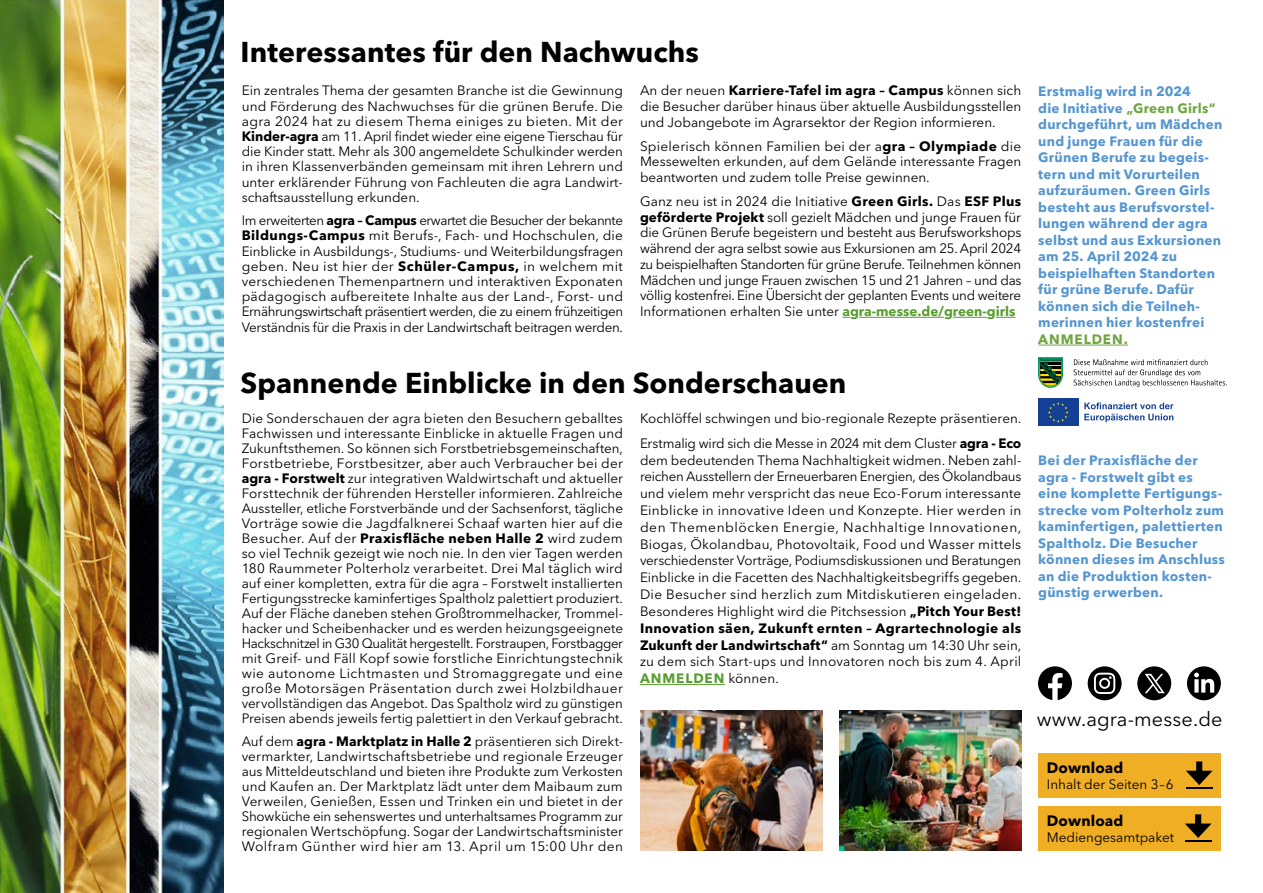
<style>
.page{position:relative;width:1263px;height:893px;background:#fff}
.page>*{position:absolute;margin:0;border:0;box-sizing:border-box;transform-origin:0 0}
.t1{font:700 28.5px "Avenir Next LT Pro";color:#000}
.t2{font:19.95px "Avenir Next LT Pro";letter-spacing:.005em;color:#000}
.Fließtext{font:700 15px "Avenir Next LT Pro";letter-spacing:.01em;color:#000}
.Fließtext-2{font:13.5px/15px "Avenir Next LT Pro";color:#000;text-align:justify}
.Fließtext-3{font:700 13.5px/16.5px "Avenir Next LT Pro";letter-spacing:.015em;color:#5596d1}
.s1{font-weight:700}
.s2{font-weight:700;color:#599e31}
.s3{color:#6fa642}
</style>
<div class="page">
<img style="left:640px;top:711px;width:182px;height:139px">
<img style="left:839px;top:711px;width:182px;height:139px">
<hr style="left:1038px;top:345px;width:90px;height:1px;background:#6fa642">
<img style="left:0;top:0;width:224px;height:893px">
<hr style="left:859px;top:317px;width:85px;height:1px;background:#599e31">
<hr style="left:953px;top:317px;width:34px;height:1px;background:#599e31">
<svg style="left:996px;top:317px;width:19px;height:1px"></svg>
<hr style="left:640px;top:684px;width:85px;height:1px;background:#599e31">
<svg style="left:1038px;top:398px;width:41px;height:28px"></svg>
<div style="left:1038px;top:399px;width:40px;height:27px;background:#134094"></div>
<svg style="left:1048px;top:402px;width:20px;height:21px"></svg>
<svg style="left:1084px;top:402px;width:89px;height:20px"></svg>
<svg style="left:1073px;top:359px;width:154px;height:28px"></svg>
<svg style="left:1038px;top:358px;width:24px;height:29px"></svg>
<div style="left:1038px;top:753px;width:182px;height:45px;background:#f0ae24"></div>
<div style="left:1196px;top:761px;width:6px;height:15px;background:#000"></div>
<svg style="left:1186px;top:771px;width:26px;height:18px"></svg>
<div style="left:1038px;top:806px;width:182px;height:45px;background:#f0ae24"></div>
<hr style="left:1185px;top:840px;width:26px;height:2px;background:#000">
<div style="left:1195px;top:814px;width:6px;height:15px;background:#000"></div>
<svg style="left:1185px;top:823px;width:26px;height:15px"></svg>
<div style="left:1088px;top:666px;width:33px;height:34px;background:#000;border-radius:50%"></div>
<svg style="left:1094px;top:673px;width:21px;height:21px"></svg>
<div style="left:1187px;top:666px;width:34px;height:34px;background:#000;border-radius:50%"></div>
<svg style="left:1194px;top:673px;width:20px;height:20px"></svg>
<svg style="left:1038px;top:666px;width:34px;height:34px"></svg>
<svg style="left:1137px;top:666px;width:34px;height:34px"></svg>
<p class="t1" style="left:241px;top:34px;width:460px">Interessantes für den Nachwuchs</p>
<p class="Fließtext-2" style="left:242px;top:83px;width:383px">Ein zentrales Thema der gesamten Branche ist die Gewinnung und Förderung des Nachwuchses für die grünen Berufe. Die agra 2024 hat zu diesem Thema einiges zu bieten. Mit der <span class="s1">Kinder-agra</span> am 11. April findet wieder eine eigene Tierschau für die Kinder statt. Mehr als 300 angemeldete Schulkinder werden in ihren Klassenverbänden gemeinsam mit ihren Lehrern und unter erklärender Führung von Fachleuten die agra Landwirt&shy;schaftsausstellung erkunden.</p>
<p class="Fließtext-2" style="left:242px;top:213px;width:383px">Im erweiterten <span class="s1">agra – Campus</span> erwartet die Besucher der bekannte <span class="s1">Bildungs-Campus</span> mit Berufs-, Fach- und Hochschulen, die Einblicke in Ausbildungs-, Studiums- und Weiterbildungsfragen geben. Neu ist hier der <span class="s1">Schüler-Campus,</span> in welchem mit verschiedenen Themenpartnern und interaktiven Exponaten pädagogisch aufbereitete Inhalte aus der Land-, Forst- und Ernährungswirtschaft präsentiert werden, die zu einem frühzeitigen Verständnis für die Praxis in der Landwirtschaft beitragen werden.</p>
<p class="Fließtext-2" style="left:640px;top:83px;width:383px;line-height:15.8px">An der neuen <span class="s1">Karriere-Tafel im agra – Campus</span> können sich die Besucher darüber hinaus über aktuelle Ausbildungsstellen und Jobangebote im Agrarsektor der Region informieren.</p>
<p class="Fließtext-2" style="left:640px;top:138px;width:383px;line-height:15.8px">Spielerisch können Familien bei der a<span class="s1">gra – Olympiade</span> die Messewelten erkunden, auf dem Gelände interessante Fragen beantworten und zudem tolle Preise gewinnen.</p>
<p class="Fließtext-2" style="left:640px;top:193px;width:383px;line-height:15.8px">Ganz neu ist in 2024 die Initiative <span class="s1">Green Girls.</span> Das <span class="s1">ESF Plus geförderte Projekt</span> soll gezielt Mädchen und junge Frauen für die Grünen Berufe begeistern und besteht aus Berufsworkshops während der agra selbst sowie aus Exkursionen am 25. April 2024 zu beispielhaften Standorten für grüne Berufe. Teilnehmen können Mädchen und junge Frauen zwischen 15 und 21 Jahren – und das völlig kostenfrei. Eine Übersicht der geplanten Events und weitere Informationen erhalten Sie unter <span class="s2">agra-messe.de/green-girls</span></p>
<p class="t1" style="left:241px;top:366px;width:607px">Spannende Einblicke in den Sonderschauen</p>
<p class="Fließtext-2" style="left:242px;top:410px;width:383px">Die Sonderschauen der agra bieten den Besuchern geballtes Fachwissen und interessante Einblicke in aktuelle Fragen und Zukunftsthemen. So können sich Forstbetriebsgemeinschaften, Forstbetriebe, Forstbesitzer, aber auch Verbraucher bei der <span class="s1">agra - Forstwelt</span> zur integrativen Waldwirtschaft und aktueller Forsttechnik der führenden Hersteller informieren. Zahlreiche Aussteller, etliche Forstverbände und der Sachsenforst, tägliche Vorträge sowie die Jagdfalknerei Schaaf warten hier auf die Besucher. Auf der <span class="s1">Praxisfläche neben Halle 2</span> wird zudem so viel Technik gezeigt wie noch nie. In den vier Tagen werden 180 Raummeter Polterholz verarbeitet. Drei Mal täglich wird auf einer kompletten, extra für die agra – Forstwelt installierten Fertigungsstrecke kaminfertiges Spaltholz palettiert produziert.<br>Auf der Fläche daneben stehen Großtrommelhacker, Trommel&shy;hacker und Scheibenhacker und es werden heizungsgeeignete Hackschnitzel in G30 Qualität hergestellt. Forstraupen, Forstbagger mit Greif- und Fäll Kopf sowie forstliche Einrichtungstechnik wie autonome Lichtmasten und Stromaggregate und eine große Motorsägen Präsentation durch zwei Holzbildhauer vervollständigen das Angebot. Das Spaltholz wird zu günstigen Preisen abends jeweils fertig palettiert in den Verkauf gebracht.</p>
<p class="Fließtext-2" style="left:242px;top:734px;width:383px">Auf dem <span class="s1">agra - Marktplatz in Halle 2</span> präsentieren sich Direkt&shy;vermarkter, Landwirtschaftsbetriebe und regionale Erzeuger aus Mitteldeutschland und bieten ihre Produkte zum Verkosten und Kaufen an. Der Marktplatz lädt unter dem Maibaum zum Verweilen, Genießen, Essen und Trinken ein und bietet in der Showküche ein sehenswertes und unterhaltsames Programm zur regionalen Wertschöpfung. Sogar der Landwirtschaftsminister Wolfram Günther wird hier am 13. April um 15:00 Uhr den</p>
<p class="Fließtext-2" style="left:640px;top:410px;width:383px">Kochlöffel schwingen und bio-regionale Rezepte präsentieren.</p>
<p class="Fließtext-2" style="left:640px;top:435px;width:383px;line-height:16.8px">Erstmalig wird sich die Messe in 2024 mit dem Cluster <span class="s1">agra - Eco </span>dem bedeutenden Thema Nachhaltigkeit widmen. Neben zahl&shy;reichen Ausstellern der Erneuerbaren Energien, des Ökolandbaus und vielem mehr verspricht das neue Eco-Forum interessante Einblicke in innovative Ideen und Konzepte. Hier werden in den Themenblöcken Energie, Nachhaltige Innovationen, Biogas, Ökolandbau, Photovoltaik, Food und Wasser mittels verschiedenster Vorträge, Podiumsdiskussionen und Beratungen Einblicke in die Facetten des Nachhaltigkeitsbegriffs gegeben.<br>Die Besucher sind herzlich zum Mitdiskutieren eingeladen.<br>Besonderes Highlight wird die Pitchsession <span class="s1">„Pitch Your Best!<br>Innovation säen, Zukunft ernten – Agrartechnologie als Zukunft der Landwirtschaft“</span> am Sonntag um 14:30 Uhr sein, zu dem sich Start-ups und Innovatoren noch bis zum 4. April <span class="s2">ANMELDEN</span> können.</p>
<p class="Fließtext-3" style="left:1038px;top:83px;width:186px">Erstmalig wird in 2024<br>die Initiative <span class="s3">„Green Girls“ </span>durchgeführt, um Mädchen und junge Frauen für die<br>Grünen Berufe zu begeis&shy;tern und mit Vorurteilen aufzuräumen. Green Girls besteht aus Berufsvorstel&shy;lungen während der agra selbst und aus Exkursionen am 25. April 2024 zu beispielhaften Standorten für grüne Berufe. Dafür können sich die Teilneh&shy;merinnen hier kostenfrei<br><span class="s3">ANMELDEN.</span></p>
<p class="Fließtext-3" style="left:1038px;top:452px;width:188px">Bei der Praxisfläche der agra - Forstwelt gibt es eine komplette Fertigungs&shy;strecke vom Polterholz zum kaminfertigen, palettierten<br>Spaltholz. Die Besucher können dieses im Anschluss an die Produktion kosten&shy;günstig erwerben.</p>
<p class="t2" style="left:1037px;top:707px;width:187px">www.agra-messe.de</p>
<p class="Fließtext" style="left:1047px;top:758px;width:78px">Download</p>
<p class="Fließtext-2" style="left:1047px;top:777px;width:128px">Inhalt der Seiten 3–6</p>
<p class="Fließtext" style="left:1047px;top:811px;width:78px">Download</p>
<p class="Fließtext-2" style="left:1047px;top:830px;width:129px">Mediengesamtpaket</p>
</div>
